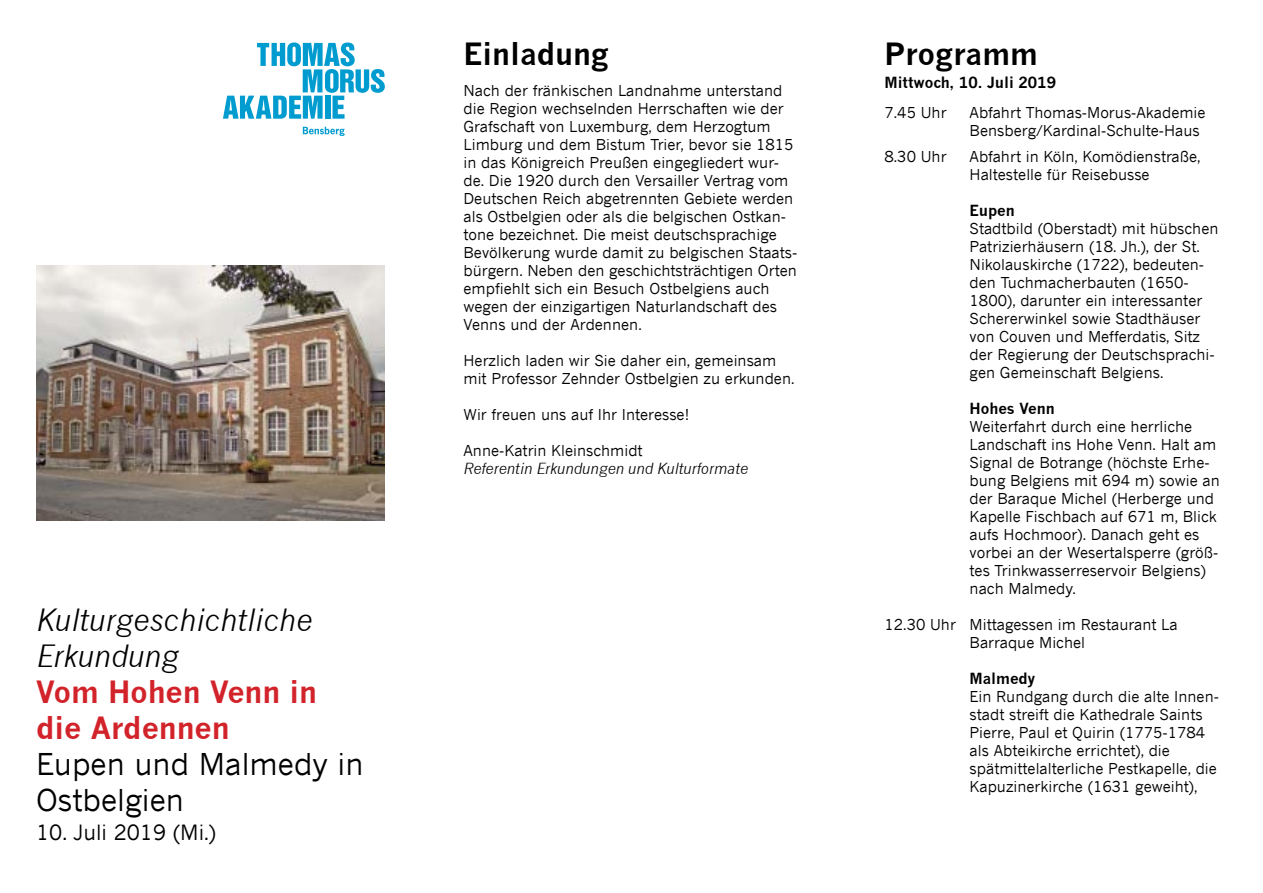
<style>
.page{position:relative;width:1263px;height:893px;background:#fff}
.page>*{position:absolute;margin:0;border:0;box-sizing:border-box;transform-origin:0 0}
.t1{font:italic 30px/36px "News Gothic";color:#000}
.t2{font:30px/36px "News Gothic";color:#000}
.t3{font:700 30px/36px "News Gothic";color:#d2232a}
.t4{font:700 30px "News Gothic";color:#000}
.t5{font:21px "News Gothic";color:#000}
.t6{font:15px/18px "News Gothic";color:#000}
.t7{font:700 15px "News Gothic";color:#000}
.t8{font:italic 15px "News Gothic";color:#000}
</style>
<div class="page">
<svg style="left:223px;top:43px;width:162px;height:76px"></svg>
<svg style="left:303px;top:127px;width:42px;height:9px"></svg>
<img style="left:36px;top:265px;width:349px;height:255px">
<h1 class="t1" style="left:36px;top:602px;width:278px">Kulturgeschichtliche<br>Erkundung</h1>
<h1 class="t3" style="left:36px;top:673px;width:282px">Vom Hohen Venn in die Ardennen</h1>
<h1 class="t2" style="left:36px;top:746px;width:329px">Eupen und Malmedy in<br>Ostbelgien</h1>
<h2 class="t5" style="left:36px;top:820px;width:182px">10. Juli 2019 (Mi.)</h2>
<h1 class="t4" style="left:463px;top:36px;width:146px">Einladung</h1>
<h1 class="t4" style="left:884px;top:36px;width:154px">Programm</h1>
<p class="t6" style="left:463px;top:81px;width:335px">Nach der fränkischen Landnahme unterstand die Region wechselnden Herrschaften wie der Grafschaft von Luxemburg, dem Herzogtum Limburg und dem Bistum Trier, bevor sie 1815 in das Königreich Preußen eingegliedert wur&shy;de. Die 1920 durch den Versailler Vertrag vom Deutschen Reich abgetrennten Gebiete werden als Ostbelgien oder als die belgischen Ostkan&shy;tone bezeichnet. Die meist deutschsprachige Bevölkerung wurde damit zu belgischen Staats&shy;bürgern. Neben den geschichtsträchtigen Orten empfiehlt sich ein Besuch Ostbelgiens auch wegen der einzigartigen Naturlandschaft des Venns und der Ardennen.</p>
<p class="t6" style="left:463px;top:351px;width:333px">Herzlich laden wir Sie daher ein, gemeinsam mit Professor Zehnder Ostbelgien zu erkunden.</p>
<p class="t6" style="left:463px;top:405px;width:227px">Wir freuen uns auf Ihr Interesse!</p>
<p class="t6" style="left:463px;top:441px;width:181px">Anne-Katrin Kleinschmidt</p>
<p class="t8" style="left:463px;top:460px;width:286px">Referentin Erkundungen und Kulturformate</p>
<p class="t7" style="left:884px;top:73px;width:173px">Mittwoch, 10. Juli 2019</p>
<p class="t6" style="left:884px;top:103px;width:64px">7.45 Uhr</p>
<p class="t6" style="left:969px;top:103px;width:237px">Abfahrt Thomas-Morus-Akademie<br>Bensberg/Kardinal-Schulte-Haus</p>
<p class="t6" style="left:884px;top:148px;width:64px">8.30 Uhr</p>
<p class="t6" style="left:969px;top:148px;width:232px">Abfahrt in Köln, Komödienstraße,<br>Haltestelle für Reisebusse</p>
<p class="t7" style="left:969px;top:202px;width:47px">Eupen</p>
<p class="t6" style="left:969px;top:220px;width:250px">Stadtbild (Oberstadt) mit hübschen Patrizierhäusern (18. Jh.), der St.<br>Nikolauskirche (1722), bedeuten&shy;den Tuchmacherbauten (1650- 1800), darunter ein interessanter Schererwinkel sowie Stadthäuser von Couven und Mefferdatis, Sitz der Regierung der Deutschsprachi&shy;gen Gemeinschaft Belgiens.</p>
<p class="t7" style="left:969px;top:400px;width:87px">Hohes Venn</p>
<p class="t6" style="left:969px;top:418px;width:252px">Weiterfahrt durch eine herrliche<br>Landschaft ins Hohe Venn. Halt am<br>Signal de Botrange (höchste Erhe&shy;bung Belgiens mit 694 m) sowie an der Baraque Michel (Herberge und<br>Kapelle Fischbach auf 671 m, Blick aufs Hochmoor). Danach geht es vorbei an der Wesertalsperre (größ&shy;tes Trinkwasserreservoir Belgiens) nach Malmedy.</p>
<p class="t6" style="left:884px;top:616px;width:295px;text-align:center">12.30 Uhr Mittagessen im Restaurant La<br>Barraque Michel</p>
<p class="t7" style="left:969px;top:670px;width:67px">Malmedy</p>
<p class="t6" style="left:969px;top:688px;width:251px">Ein Rundgang durch die alte Innen&shy;stadt streift die Kathedrale Saints Pierre, Paul et Quirin (1775-1784 als Abteikirche errichtet), die spätmittelalterliche Pestkapelle, die Kapuzinerkirche (1631 geweiht),</p>
</div>
